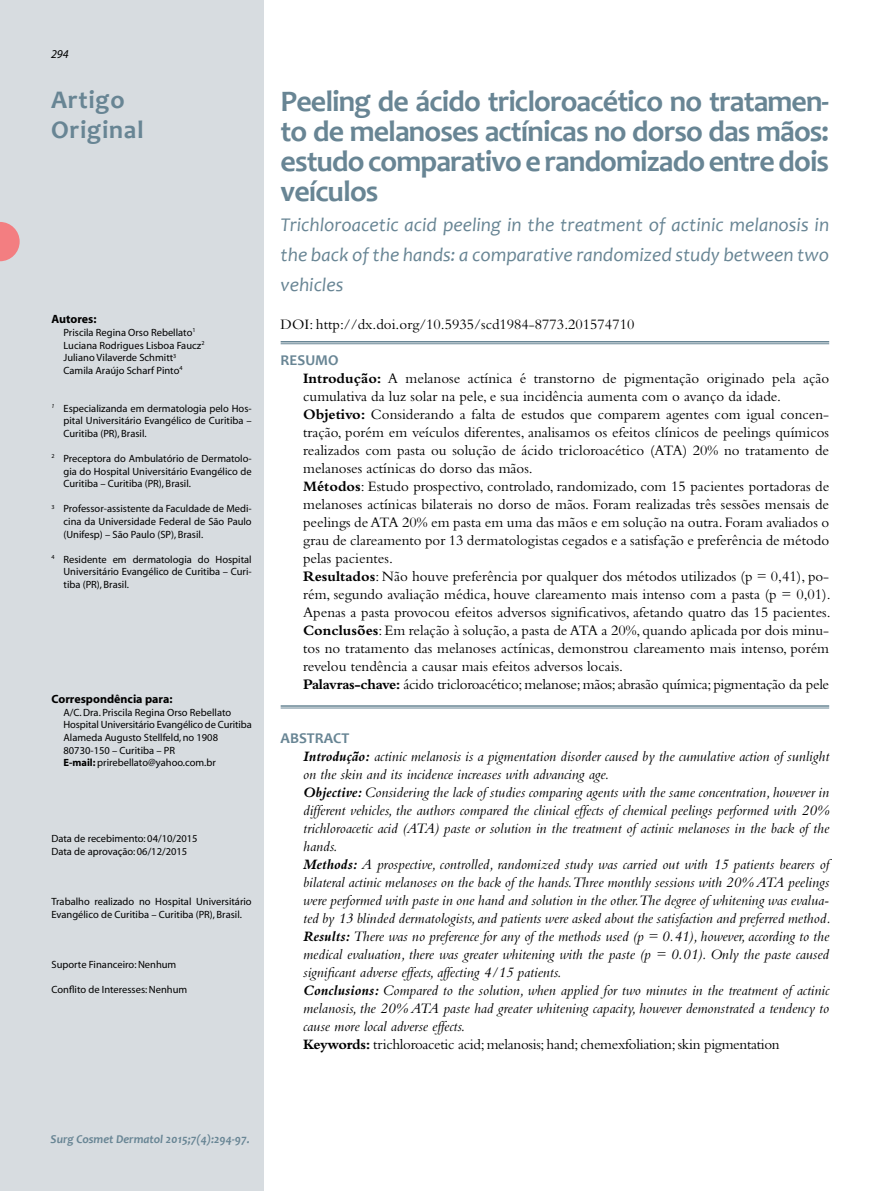
<style>
.page{position:relative;width:893px;height:1191px;background:#fff}
.page>*{position:absolute;margin:0;border:0;box-sizing:border-box;transform-origin:0 0}
.t1{font:700 30px/30px "Candara";letter-spacing:-.03em;color:#688594;text-align:justify}
.t2{font:700 25.5px/30px "Candara";letter-spacing:.03em;color:#688594}
.t3{font:italic 19.5px/30px "Candara";color:#688594;text-align:justify}
.t4{font:15px/18px "Bembo";color:#000}
.t5{font:italic 15px/18px "Bembo";color:#000}
.t6{font:700 15px "Candara";color:#688594}
.t7{font:italic 700 12px "Candara";color:#688594}
.t8{font:700 12px "Myriad";color:#000}
.t9{font:italic 12px "Myriad";color:#000}
.t10{font:10.5px/12.6px "Myriad";color:#000}
.s1{font-weight:700}
.s2{font-weight:700;font-style:normal}
.s3{font-style:normal}
</style>
<div class="page">
<div style="left:0;top:0;width:263px;height:1191px;background:#d7dce0"></div>
<hr style="left:281px;top:341px;width:548px;height:1px;background:#688594">
<hr style="left:281px;top:343px;width:548px;height:1px;background:#688594">
<hr style="left:281px;top:705px;width:548px;height:2px;background:#688594">
<hr style="left:281px;top:707px;width:548px;height:1px;background:#688594">
<svg style="left:0;top:222px;width:20px;height:39px"></svg>
<p class="t9" style="left:51px;top:48px;width:19px">294</p>
<h2 class="t2" style="left:51px;top:84px;width:94px">Artigo<br>Original</h2>
<p class="t8" style="left:52px;top:313px;width:47px">Autores:</p>
<p class="t10" style="left:64px;top:326px;width:142px">Priscila Regina Orso Rebellato<sup>1<br></sup>Luciana Rodrigues Lisboa Faucz<sup>2<br></sup>Juliano Vilaverde Schmitt<sup>3<br></sup>Camila Araújo Scharf Pinto<sup>4</sup></p>
<p class="t10" style="left:64px;top:402px;width:190px;text-align:justify;text-indent:-12px"><sup>1</sup> Especializanda em dermatologia pelo Hos&shy;pital Universitário Evangélico de Curitiba – Curitiba (PR), Brasil.</p>
<p class="t10" style="left:64px;top:452px;width:190px;text-align:justify;text-indent:-12px"><sup>2</sup> Preceptora do Ambulatório de Dermatolo&shy;gia do Hospital Universitário Evangélico de Curitiba – Curitiba (PR), Brasil.</p>
<p class="t10" style="left:64px;top:503px;width:190px;text-align:justify;text-indent:-12px"><sup>3</sup> Professor-assistente da Faculdade de Medi&shy;cina da Universidade Federal de São Paulo (Unifesp) – São Paulo (SP), Brasil.</p>
<p class="t10" style="left:64px;top:553px;width:190px;text-align:justify;text-indent:-12px"><sup>4</sup> Residente em dermatologia do Hospital Universitário Evangélico de Curitiba – Curi&shy;tiba (PR), Brasil.</p>
<p class="t8" style="left:52px;top:693px;width:122px">Correspondência para:</p>
<p class="t10" style="left:64px;top:706px;width:190px">A/C. Dra. Priscila Regina Orso Rebellato Hospital Universitário Evangélico de Curitiba Alameda Augusto Stellfeld, no 1908<br>80730-150 – Curitiba – PR<br><span class="s1">E-mail:</span> prirebellato@yahoo.com.br</p>
<p class="t10" style="left:52px;top:832px;width:148px">Data de recebimento: 04/10/2015<br>Data de aprovação: 06/12/2015</p>
<p class="t10" style="left:52px;top:895px;width:202px">Trabalho realizado no Hospital Universitário<br>Evangélico de Curitiba – Curitiba (PR), Brasil.</p>
<p class="t10" style="left:52px;top:958px;width:126px">Suporte Financeiro: Nenhum</p>
<p class="t10" style="left:52px;top:983px;width:137px">Conflito de Interesses: Nenhum</p>
<h1 class="t1" style="left:281px;top:86px;width:550px">Peeling de ácido tricloroacético no tratamen&shy;to de melanoses actínicas no dorso das mãos: estudo comparativo e randomizado entre dois veículos</h1>
<h3 class="t3" style="left:281px;top:210px;width:550px">Trichloroacetic acid peeling in the treatment of actinic melanosis in the back of the hands: a comparative randomized study between two vehicles</h3>
<p class="t4" style="left:281px;top:314px;width:355px">DOI: http://dx.doi.org/10.5935/scd1984-8773.201574710</p>
<p class="t6" style="left:281px;top:350px;width:59px">RESUMO</p>
<p class="t4" style="left:303px;top:368px;width:529px"><span class="s1">Introdução:</span> A melanose actínica é transtorno de pigmentação originado pela ação cumulativa da luz solar na pele, e sua incidência aumenta com o avanço da idade.<br><span class="s1">Objetivo:</span> Considerando a falta de estudos que comparem agentes com igual concen&shy;tração, porém em veículos diferentes, analisamos os efeitos clínicos de peelings químicos realizados com pasta ou solução de ácido tricloroacético (ATA) 20% no tratamento de melanoses actínicas do dorso das mãos.<br><span class="s1">Métodos</span>: Estudo prospectivo, controlado, randomizado, com 15 pacientes portadoras de melanoses actínicas bilaterais no dorso de mãos. Foram realizadas três sessões mensais de peelings de ATA 20% em pasta em uma das mãos e em solução na outra. Foram avaliados o grau de clareamento por 13 dermatologistas cegados e a satisfação e preferência de método pelas pacientes.<br><span class="s1">Resultados</span>: Não houve preferência por qualquer dos métodos utilizados (p = 0,41), po&shy;rém, segundo avaliação médica, houve clareamento mais intenso com a pasta (p = 0,01).<br>Apenas a pasta provocou efeitos adversos significativos, afetando quatro das 15 pacientes.<br><span class="s1">Conclusões</span>: Em relação à solução, a pasta de ATA a 20%, quando aplicada por dois minu&shy;tos no tratamento das melanoses actínicas, demonstrou clareamento mais intenso, porém revelou tendência a causar mais efeitos adversos locais.<br><span class="s1">Palavras-chave:</span> ácido tricloroacético; melanose; mãos; abrasão química; pigmentação da pele</p>
<p class="t6" style="left:281px;top:728px;width:70px">ABSTRACT</p>
<p class="t5" style="left:303px;top:746px;width:529px"><span class="s1">Introdução:</span> actinic melanosis is a pigmentation disorder caused by the cumulative action of sunlight on the skin and its incidence increases with advancing age.<br><span class="s1">Objective:</span> Considering the lack of studies comparing agents with the same concentration, however in different vehicles, the authors compared the clinical effects of chemical peelings performed with 20% trichloroacetic acid (ATA) paste or solution in the treatment of actinic melanoses in the back of the hands.<br><span class="s1">Methods:</span> A prospective, controlled, randomized study was carried out with 15 patients bearers of bilateral actinic melanoses on the back of the hands. Three monthly sessions with 20% ATA peelings were performed with paste in one hand and solution in the other. The degree of whitening was evalua&shy;ted by 13 blinded dermatologists, and patients were asked about the satisfaction and preferred method.<br><span class="s1">Results:</span> There was no preference for any of the methods used (p = 0.41), however, according to the medical evaluation, there was greater whitening with the paste (p = 0.01). Only the paste caused significant adverse effects, affecting 4/15 patients.<br><span class="s1">Conclusions:</span> Compared to the solution, when applied for two minutes in the treatment of actinic melanosis, the 20% ATA paste had greater whitening capacity, however demonstrated a tendency to cause more local adverse effects.<br><span class="s2">Keywords:</span> <span class="s3">trichloroacetic acid; melanosis; hand; chemexfoliation; skin pigmentation</span></p>
<p class="t7" style="left:51px;top:1131px;width:201px">Surg Cosmet Dermatol 2015;7(4):294-97.</p>
</div>
